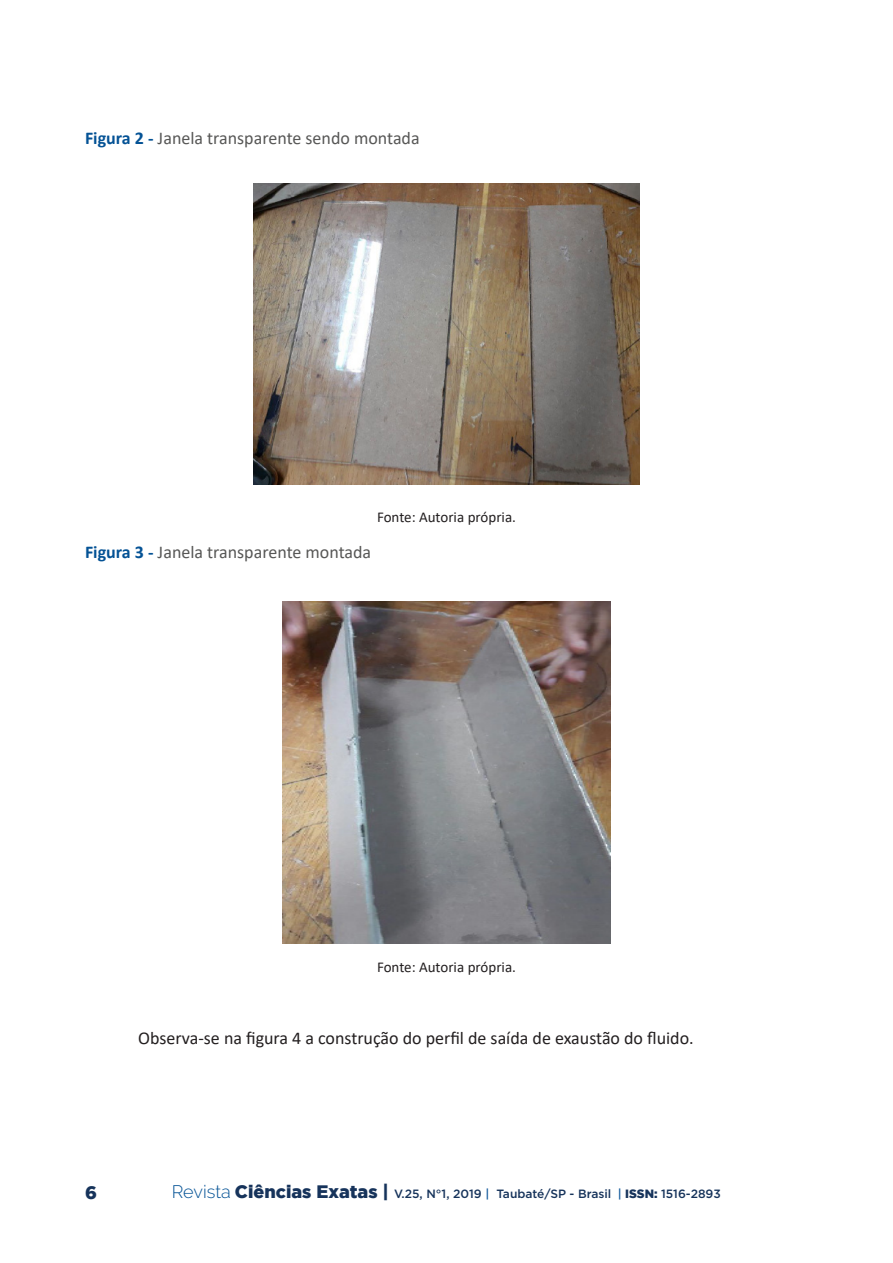
<style>
.page{position:relative;width:893px;height:1263px;background:#fff}
.page>*{position:absolute;margin:0;border:0;box-sizing:border-box;transform-origin:0 0}
.Texto{font:18px "Calibri";color:#575756}
.Texto-2{font:18px "Calibri";color:#231f20}
.t1{font:900 18px "Gotham";color:#16335b}
.Texto-3{font:15px "Calibri";color:#231f20}
.t2{font:500 12px "Gotham";color:#16335b}
.s1{font-weight:700;color:#045295}
.s2{font-family:"Raleway";font-weight:300;font-size:18px;color:#045295}
.s3{font-weight:900;font-size:18px}
.s4{color:#10589b}
.s5{font-weight:900}
</style>
<div class="page">
<img style="left:253px;top:183px;width:386px;height:301px">
<img style="left:283px;top:602px;width:327px;height:341px">
<p class="Texto" style="left:85px;top:126px;width:336px"><span class="s1">Figura 2 -</span> Janela transparente sendo montada</p>
<p class="Texto-3" style="left:377px;top:507px;width:140px">Fonte: Autoria própria.</p>
<p class="Texto" style="left:85px;top:540px;width:288px"><span class="s1">Figura 3 -</span> Janela transparente montada</p>
<p class="Texto-3" style="left:377px;top:957px;width:140px">Fonte: Autoria própria.</p>
<p class="Texto-2" style="left:138px;top:1026px;width:557px">Observa-se na figura 4 a construção do perfil de saída de exaustão do fluido.</p>
<p class="t1" style="left:85px;top:1182px;width:13px">6</p>
<p class="t2" style="left:172px;top:1186px;width:550px"><span class="s2">Revista</span> <span class="s3">Ciências Exatas |</span> V.25, N°1, 2019 <span class="s4">|</span> Taubaté/SP - Brasil <span class="s4">|</span> <span class="s5">ISSN:</span> 1516-2893</p>
</div>
